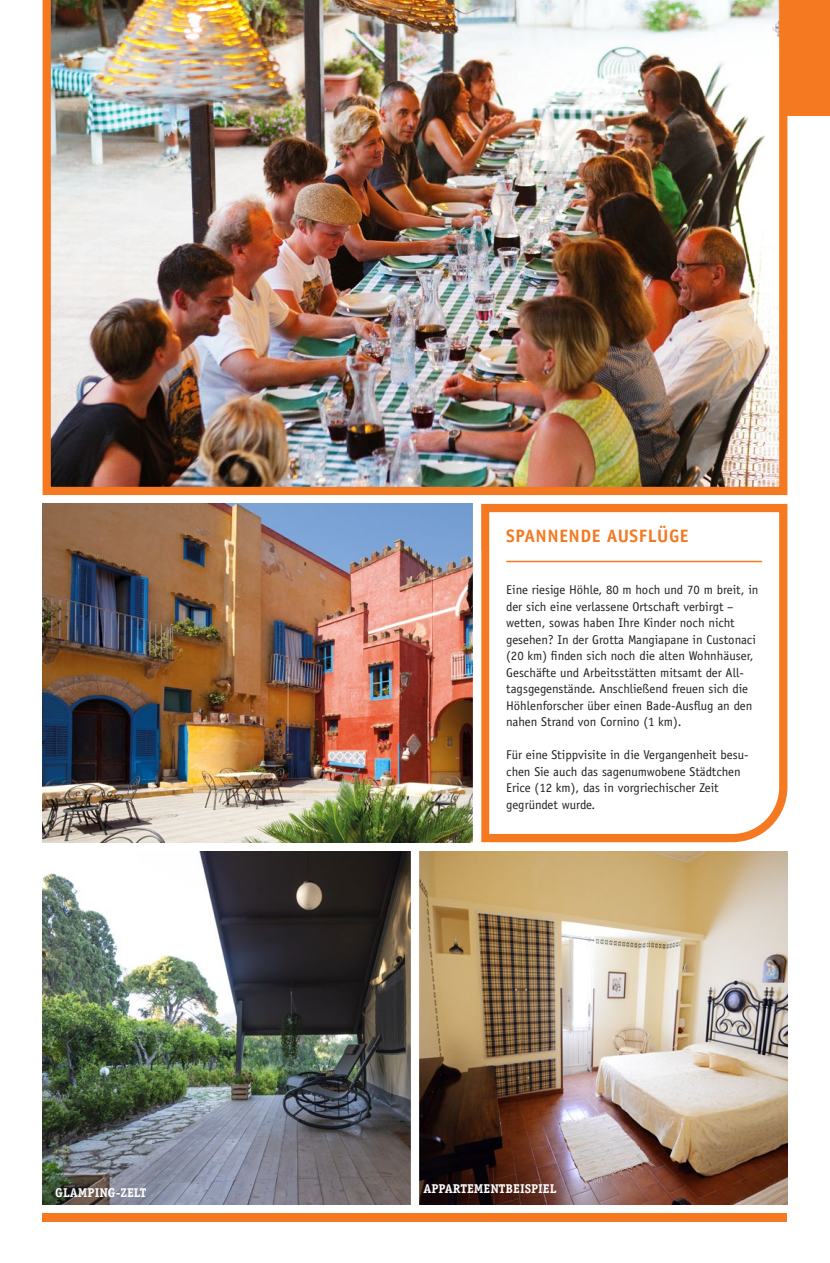
<style>
.page{position:relative;width:830px;height:1263px;background:#fff}
.page>*{position:absolute;margin:0;border:0;box-sizing:border-box;transform-origin:0 0}
.t1{font:700 18px "Officina Sans Std";letter-spacing:.03em;color:#f47921}
.t2{font:12.75px/16.5px "Officina Sans Std";color:#231f20}
.t3{font:700 12.75px "Officina Serif Std";color:#fff}
</style>
<div class="page">
<div style="left:787px;top:0;width:42px;height:116px;background:#f47921"></div>
<img style="left:43px;top:0;width:744px;height:495px">
<img style="left:419px;top:851px;width:368px;height:354px">
<img style="left:43px;top:851px;width:367px;height:354px">
<img style="left:43px;top:504px;width:429px;height:338px">
<svg style="left:481px;top:503px;width:307px;height:340px"></svg>
<div style="left:43px;top:1213px;width:744px;height:8px;background:#f47921"></div>
<hr style="left:506px;top:561px;width:255px;height:1px;background:#f47921">
<h1 class="t1" style="left:506px;top:525px;width:184px">SPANNENDE AUSFLÜGE</h1>
<p class="t2" style="left:506px;top:581px;width:254px">Eine riesige Höhle, 80 m hoch und 70 m breit, in der sich eine verlassene Ortschaft verbirgt – wetten, sowas haben Ihre Kinder noch nicht gesehen? In der Grotta Mangiapane in Custonaci (20 km) finden sich noch die alten Wohnhäuser, Geschäfte und Arbeitsstätten mitsamt der All&shy;tagsgegenstände. Anschließend freuen sich die Höhlenforscher über einen Bade-Ausflug an den nahen Strand von Cornino (1 km).</p>
<p class="t2" style="left:506px;top:746px;width:244px">Für eine Stippvisite in die Vergangenheit besu&shy;chen Sie auch das sagenumwobene Städtchen Erice (12 km), das in vorgriechischer Zeit gegründet wurde.</p>
<p class="t3" style="left:55px;top:1184px;width:93px">GLAMPING-ZELT</p>
<p class="t3" style="left:423px;top:1181px;width:134px">APPARTEMENTBEISPIEL</p>
</div>
